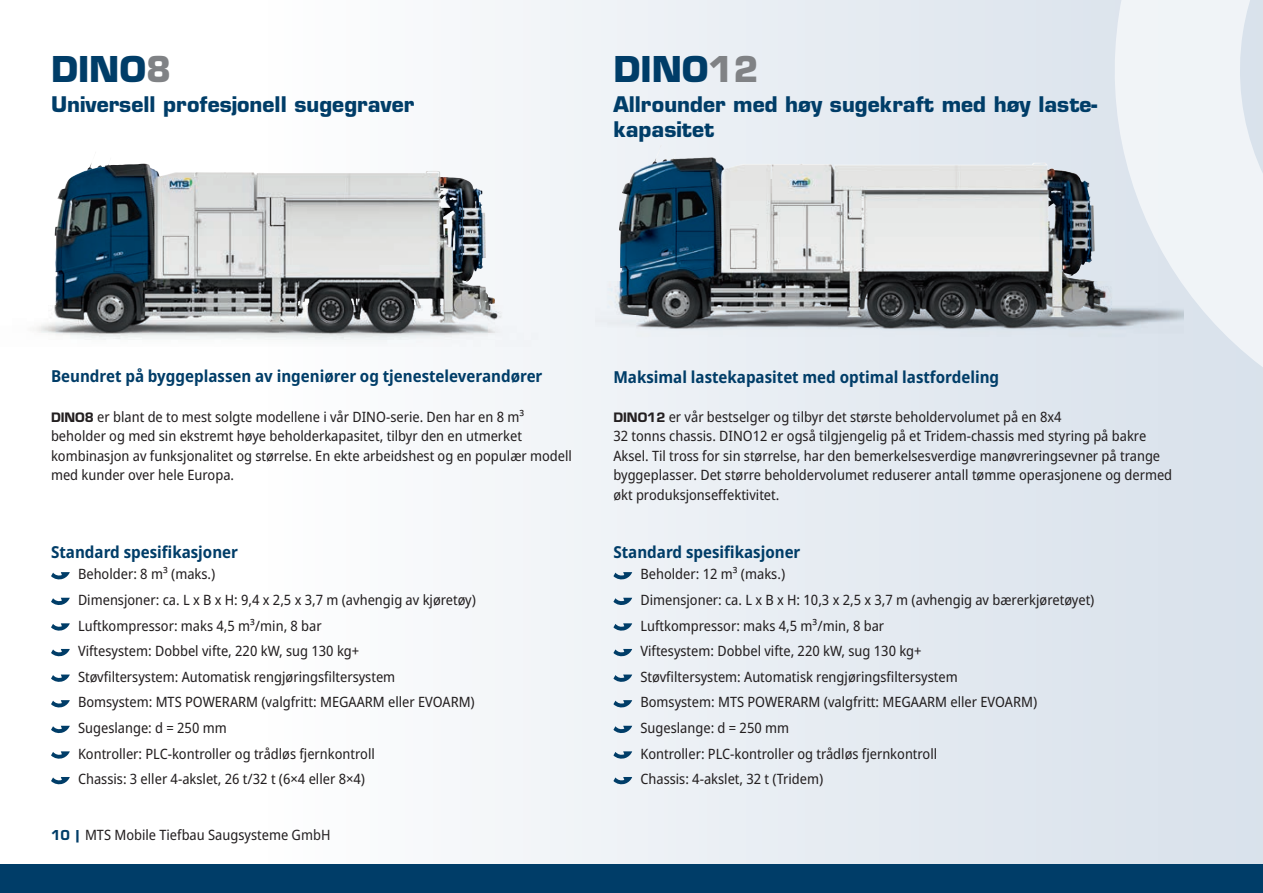
<style>
.page{position:relative;width:1263px;height:893px;background:#fff}
.page>*{position:absolute;margin:0;border:0;box-sizing:border-box;transform-origin:0 0}
.t1{font:900 39px "Eurostile";color:#003d68}
.t2{font:700 21px/25.2px "Eurostile";color:#003d68}
.Subhead_12{font:700 semi-condensed 16.5px "Noto Sans";color:#003d68}
.Flies_10{font:700 semi-condensed 16.5px "Noto Sans";color:#003d68}
.Flies_10-2{font:semi-condensed 14.25px/19.5px "Noto Sans";color:#231f20}
.s1{color:#808285}
.s2{font-family:"Eurostile Hea";font-stretch:normal}
.s3{font-family:"Eurostile Hea";font-stretch:normal;font-size:15px;color:#003d68}
</style>
<div class="page">
<div style="left:264px;top:0;width:999px;height:864px;background:linear-gradient(to right,#fafbfb,#d5dee8)"></div>
<svg style="left:1113px;top:0;width:150px;height:444px;fill:#f0f3f7"></svg>
<img style="left:595px;top:281px;width:588px;height:59px">
<img style="left:33px;top:306px;width:506px;height:41px">
<svg style="left:613px;top:572px;width:19px;height:8px"></svg>
<svg style="left:613px;top:598px;width:19px;height:8px"></svg>
<svg style="left:613px;top:623px;width:19px;height:8px"></svg>
<svg style="left:613px;top:649px;width:19px;height:8px"></svg>
<svg style="left:613px;top:674px;width:19px;height:9px"></svg>
<svg style="left:613px;top:700px;width:19px;height:8px"></svg>
<svg style="left:613px;top:726px;width:19px;height:8px"></svg>
<svg style="left:613px;top:751px;width:19px;height:9px"></svg>
<svg style="left:613px;top:777px;width:19px;height:8px"></svg>
<img style="left:619px;top:145px;width:364px;height:183px">
<img style="left:54px;top:151px;width:359px;height:182px">
<svg style="left:51px;top:572px;width:19px;height:8px"></svg>
<svg style="left:51px;top:598px;width:19px;height:7px"></svg>
<svg style="left:51px;top:623px;width:19px;height:8px"></svg>
<svg style="left:51px;top:649px;width:19px;height:8px"></svg>
<svg style="left:51px;top:674px;width:19px;height:8px"></svg>
<svg style="left:51px;top:700px;width:19px;height:8px"></svg>
<svg style="left:51px;top:726px;width:19px;height:8px"></svg>
<svg style="left:51px;top:751px;width:19px;height:8px"></svg>
<svg style="left:51px;top:777px;width:19px;height:8px"></svg>
<div style="left:0;top:864px;width:1263px;height:29px;background:#003d68"></div>
<p class="t1" style="left:51px;top:41px;width:122px">DINO<span class="s1">8</span></p>
<p class="t2" style="left:51px;top:91px;width:365px">Universell profesjonell sugegraver</p>
<p class="t1" style="left:613px;top:41px;width:147px">DINO<span class="s1">12</span></p>
<p class="t2" style="left:613px;top:91px;width:485px">Allrounder med høy sugekraft med høy laste&shy;kapasitet</p>
<p class="Flies_10" style="left:51px;top:364px;width:493px">Beundret på byggeplassen av ingeniører og tjenesteleverandører</p>
<p class="Flies_10-2" style="left:51px;top:407px;width:475px"><span class="s2">DINO8</span> er blant de to mest solgte modellene i vår DINO-serie. Den har en 8 m³</p>
<p class="Flies_10-2" style="left:51px;top:426px;width:472px">beholder og med sin ekstremt høye beholderkapasitet, tilbyr den en utmerket</p>
<p class="Flies_10-2" style="left:51px;top:446px;width:522px">kombinasjon av funksjonalitet og størrelse. En ekte arbeidshest og en populær modell med kunder over hele Europa.</p>
<p class="Subhead_12" style="left:51px;top:540px;width:189px">Standard spesifikasjoner</p>
<p class="Flies_10-2" style="left:78px;top:565px;width:139px">Beholder: 8 m³ (maks.)</p>
<p class="Flies_10-2" style="left:78px;top:590px;width:399px">Dimensjoner: ca. L x B x H: 9,4 x 2,5 x 3,7 m (avhengig av kjøretøy)</p>
<p class="Flies_10-2" style="left:78px;top:616px;width:245px">Luftkompressor: maks 4,5 m³/min, 8 bar</p>
<p class="Flies_10-2" style="left:78px;top:642px;width:283px">Viftesystem: Dobbel vifte, 220 kW, sug 130 kg+</p>
<p class="Flies_10-2" style="left:78px;top:667px;width:319px">Støvfiltersystem: Automatisk rengjøringsfiltersystem</p>
<p class="Flies_10-2" style="left:78px;top:693px;width:398px">Bomsystem: MTS POWERARM (valgfritt: MEGAARM eller EVOARM)</p>
<p class="Flies_10-2" style="left:78px;top:718px;width:150px">Sugeslange: d = 250 mm</p>
<p class="Flies_10-2" style="left:78px;top:744px;width:298px">Kontroller: PLC-kontroller og trådløs fjernkontroll</p>
<p class="Flies_10-2" style="left:78px;top:770px;width:289px">Chassis: 3 eller 4-akslet, 26 t/32 t (6×4 eller 8×4)</p>
<p class="Flies_10-2" style="left:51px;top:826px;width:281px"><span class="s3">10 |</span> MTS Mobile Tiefbau Saugsysteme GmbH</p>
<p class="Subhead_12" style="left:613px;top:365px;width:387px">Maksimal lastekapasitet med optimal lastfordeling</p>
<p class="Flies_10-2" style="left:613px;top:407px;width:450px"><span class="s2">DINO12</span> er vår bestselger og tilbyr det største beholdervolumet på en 8x4</p>
<p class="Flies_10-2" style="left:613px;top:426px;width:534px">32 tonns chassis. DINO12 er også tilgjengelig på et Tridem-chassis med styring på bakre</p>
<p class="Flies_10-2" style="left:613px;top:446px;width:560px">Aksel. Til tross for sin størrelse, har den bemerkelsesverdige manøvreringsevner på trange byggeplasser. Det større beholdervolumet reduserer antall tømme operasjonene og dermed økt produksjonseffektivitet.</p>
<p class="Subhead_12" style="left:613px;top:540px;width:189px">Standard spesifikasjoner</p>
<p class="Flies_10-2" style="left:640px;top:565px;width:146px">Beholder: 12 m³ (maks.)</p>
<p class="Flies_10-2" style="left:640px;top:590px;width:456px">Dimensjoner: ca. L x B x H: 10,3 x 2,5 x 3,7 m (avhengig av bærerkjøretøyet)</p>
<p class="Flies_10-2" style="left:640px;top:616px;width:245px">Luftkompressor: maks 4,5 m³/min, 8 bar</p>
<p class="Flies_10-2" style="left:640px;top:642px;width:283px">Viftesystem: Dobbel vifte, 220 kW, sug 130 kg+</p>
<p class="Flies_10-2" style="left:640px;top:667px;width:319px">Støvfiltersystem: Automatisk rengjøringsfiltersystem</p>
<p class="Flies_10-2" style="left:640px;top:693px;width:398px">Bomsystem: MTS POWERARM (valgfritt: MEGAARM eller EVOARM)</p>
<p class="Flies_10-2" style="left:640px;top:718px;width:150px">Sugeslange: d = 250 mm</p>
<p class="Flies_10-2" style="left:640px;top:744px;width:298px">Kontroller: PLC-kontroller og trådløs fjernkontroll</p>
<p class="Flies_10-2" style="left:640px;top:770px;width:184px">Chassis: 4-akslet, 32 t (Tridem)</p>
</div>
